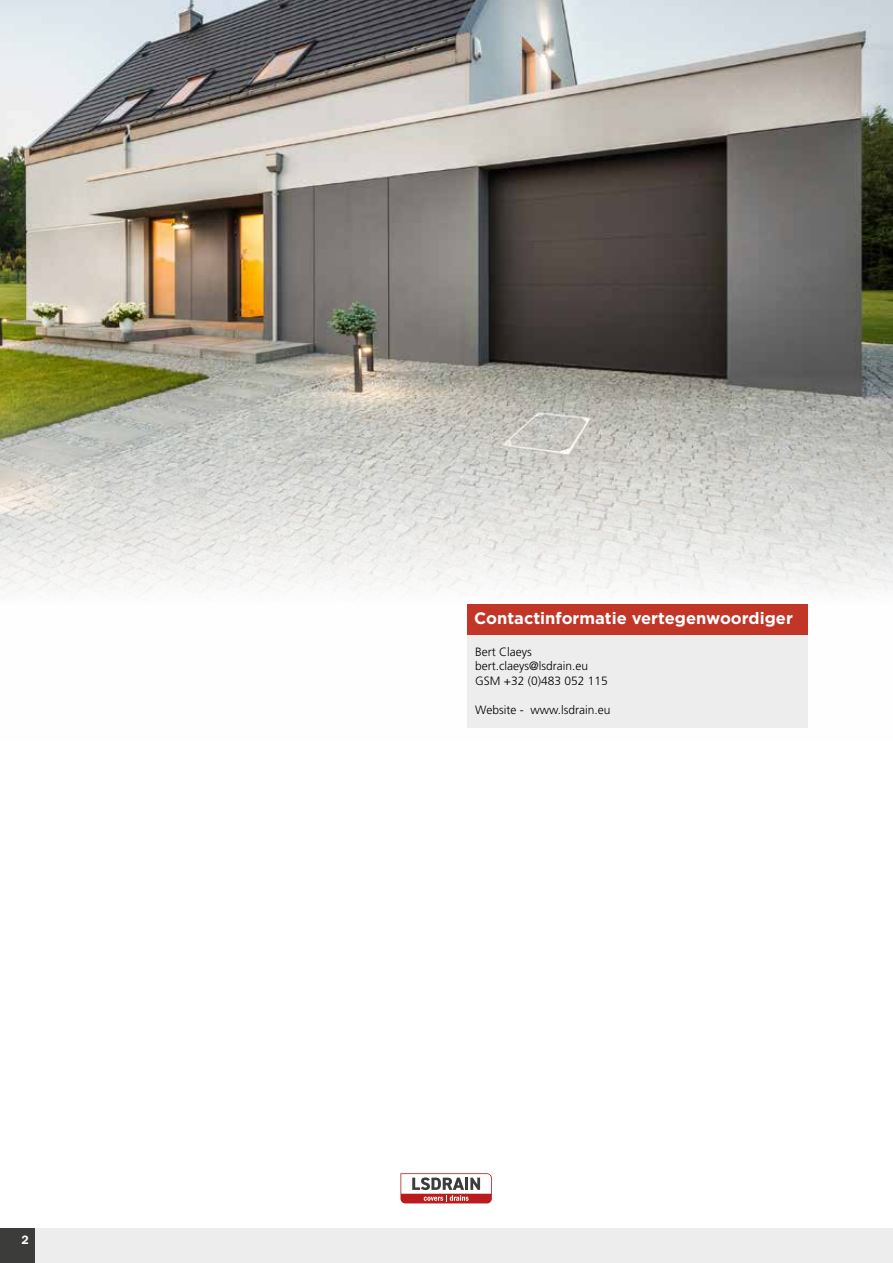
<style>
.page{position:relative;width:893px;height:1263px;background:#fff}
.page>*{position:absolute;margin:0;border:0;box-sizing:border-box;transform-origin:0 0}
.t1{font:700 16.5px "Gotham";color:#fff}
.t2{font:300 12px/14.4px "Frutiger";color:#000}
.t3{font:600 12px "Franklin Gothic IT Cby BT";color:#fff}
</style>
<div class="page">
<svg style="left:400px;top:1173px;width:92px;height:30px"></svg>
<img style="left:0;top:0;width:893px;height:728px">
<div style="left:0;top:1229px;width:893px;height:34px;background:#ededed"></div>
<div style="left:0;top:1229px;width:34px;height:34px;background:#3c3c3b"></div>
<div style="left:468px;top:632px;width:340px;height:96px;background:#ededed"></div>
<div style="left:468px;top:604px;width:340px;height:31px;background:#c13627"></div>
<p class="t3" style="left:21px;top:1232px;width:9px">2</p>
<h1 class="t1" style="left:474px;top:608px;width:320px">Contactinformatie vertegenwoordiger</h1>
<p class="t2" style="left:475px;top:645px;width:134px">Bert Claeys bert.claeys@lsdrain.eu<br>GSM +32 (0)483 052 115</p>
<p class="t2" style="left:475px;top:702px;width:137px">Website - www.lsdrain.eu</p>
</div>
